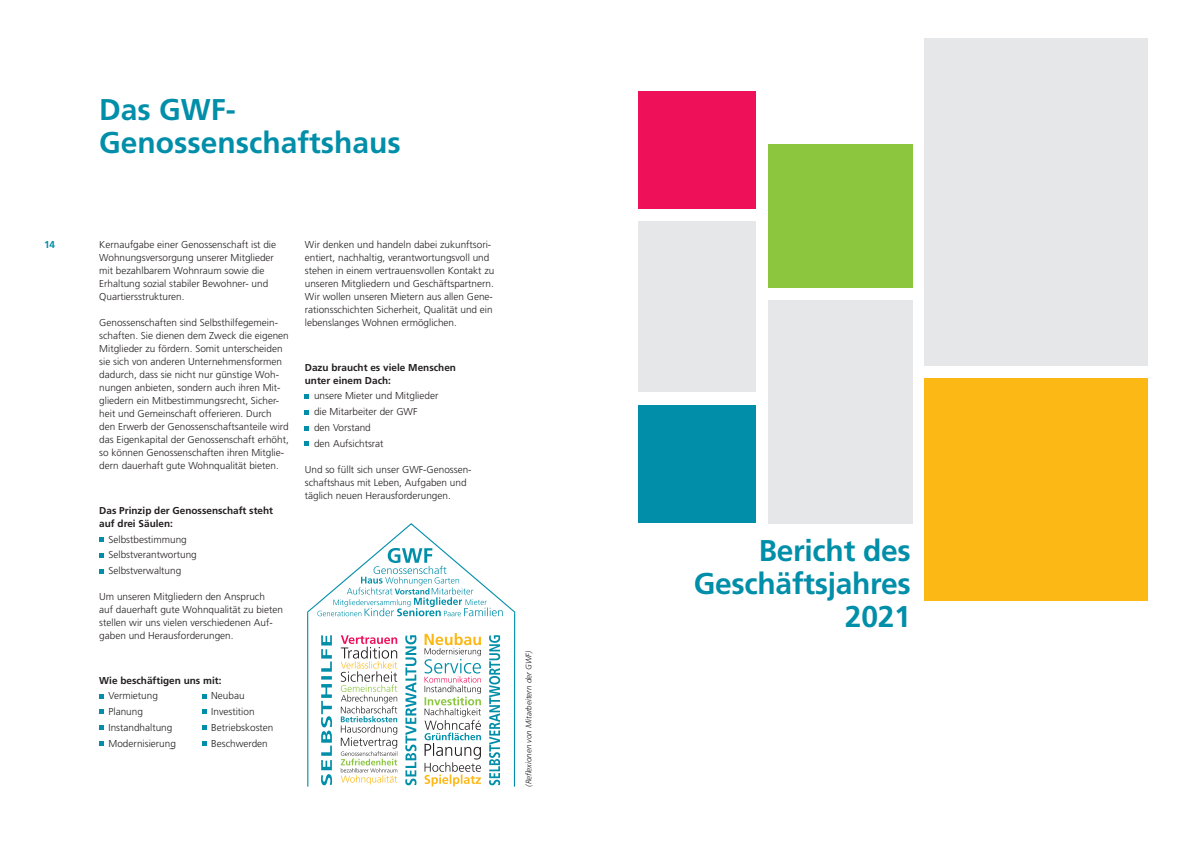
<style>
.page{position:relative;width:1191px;height:842px;background:#fff}
.page>*{position:absolute;margin:0;border:0;box-sizing:border-box;transform-origin:0 0}
.t1{font:700 30px/33px "Frutiger LT Pro";letter-spacing:-.01em;color:#018ea9;text-align:right}
.t2{font:300 10px/13px "Frutiger LT Pro";color:#231f20}
.t3{font:700 10px/13px "Frutiger LT Pro";color:#231f20}
.t4{font:700 10px "Frutiger LT Pro";color:#018ea9}
.t5{font:italic 300 8px "Frutiger LT Pro";color:#231f20}
</style>
<div class="page">
<svg style="left:99px;top:537px;width:4px;height:4px"></svg>
<svg style="left:99px;top:553px;width:4px;height:4px"></svg>
<svg style="left:99px;top:569px;width:4px;height:4px"></svg>
<svg style="left:307px;top:526px;width:209px;height:261px"></svg>
<svg style="left:99px;top:694px;width:4px;height:4px"></svg>
<svg style="left:99px;top:710px;width:4px;height:4px"></svg>
<svg style="left:99px;top:726px;width:4px;height:4px"></svg>
<svg style="left:99px;top:741px;width:4px;height:5px"></svg>
<svg style="left:202px;top:694px;width:4px;height:4px"></svg>
<svg style="left:202px;top:710px;width:4px;height:4px"></svg>
<svg style="left:202px;top:726px;width:4px;height:4px"></svg>
<svg style="left:202px;top:741px;width:4px;height:5px"></svg>
<div style="left:638px;top:222px;width:118px;height:170px;background:#e6e7e9"></div>
<div style="left:638px;top:405px;width:118px;height:117px;background:#018ea9"></div>
<div style="left:769px;top:144px;width:144px;height:144px;background:#8bc63e"></div>
<div style="left:769px;top:300px;width:144px;height:224px;background:#e6e7e9"></div>
<div style="left:924px;top:38px;width:224px;height:327px;background:#e6e7e9"></div>
<div style="left:924px;top:379px;width:224px;height:222px;background:#fcb814"></div>
<div style="left:638px;top:91px;width:118px;height:117px;background:#ee1059"></div>
<p class="t4" style="left:44px;top:239px;width:13px">14</p>
<h1 class="t1" style="left:99px;top:93px;width:303px;text-align:left">Das GWF-<br>Genossenschaftshaus</h1>
<p class="t2" style="left:99px;top:238px;width:178px">Kernaufgabe einer Genossenschaft ist die Wohnungsversorgung unserer Mitglieder mit bezahlbarem Wohnraum sowie die Erhaltung sozial stabiler Bewohner- und Quartiersstrukturen.</p>
<p class="t2" style="left:99px;top:316px;width:191px">Genossenschaften sind Selbsthilfegemein&shy;schaften. Sie dienen dem Zweck die eigenen Mitglieder zu fördern. Somit unterscheiden sie sich von anderen Unternehmensformen dadurch, dass sie nicht nur günstige Woh&shy;nungen anbieten, sondern auch ihren Mit&shy;gliedern ein Mitbestimmungsrecht, Sicher&shy;heit und Gemeinschaft offerieren. Durch den Erwerb der Genossenschaftsanteile wird das Eigenkapital der Genossenschaft erhöht, so können Genossenschaften ihren Mitglie&shy;dern dauerhaft gute Wohnqualität bieten.</p>
<p class="t3" style="left:99px;top:504px;width:175px">Das Prinzip der Genossenschaft steht auf drei Säulen:</p>
<p class="t2" style="left:108px;top:531px;width:90px;line-height:15.8px">Selbstbestimmung<br>Selbstverantwortung<br>Selbstverwaltung</p>
<p class="t2" style="left:99px;top:590px;width:185px">Um unseren Mitgliedern den Anspruch<br>auf dauerhaft gute Wohnqualität zu bieten stellen wir uns vielen verschiedenen Auf&shy;gaben und Herausforderungen.</p>
<p class="t3" style="left:99px;top:674px;width:124px">Wie beschäftigen uns mit:</p>
<p class="t2" style="left:99px;top:690px;width:59px">– Vermietung</p>
<p class="t2" style="left:99px;top:706px;width:44px">– Planung</p>
<p class="t2" style="left:99px;top:721px;width:73px">– Instandhaltung</p>
<p class="t2" style="left:99px;top:737px;width:77px">– Modernisierung</p>
<p class="t2" style="left:108px;top:688px;width:69px;line-height:15.8px">Vermietung<br>Planung<br>Instandhaltung<br>Modernisierung</p>
<p class="t2" style="left:211px;top:688px;width:64px;line-height:15.8px">Neubau<br>Investition<br>Betriebskosten<br>Beschwerden</p>
<p class="t2" style="left:305px;top:238px;width:191px">Wir denken und handeln dabei zukunftsori&shy;entiert, nachhaltig, verantwortungsvoll und stehen in einem vertrauensvollen Kontakt zu unseren Mitgliedern und Geschäftspartnern.<br>Wir wollen unseren Mietern aus allen Gene&shy;rationsschichten Sicherheit, Qualität und ein lebenslanges Wohnen ermöglichen.</p>
<p class="t3" style="left:305px;top:361px;width:153px">Dazu braucht es viele Menschen unter einem Dach:</p>
<p class="t2" style="left:314px;top:388px;width:126px;line-height:15.8px">unsere Mieter und Mitglieder die Mitarbeiter der GWF<br>den Vorstand<br>den Aufsichtsrat</p>
<p class="t2" style="left:305px;top:463px;width:168px">Und so füllt sich unser GWF-Genossen&shy;schaftshaus mit Leben, Aufgaben und täglich neuen Herausforderungen.</p>
<p class="t5" style="left:524px;top:787px;width:138px;rotate:-90deg">(Reflexionen von Mitarbeitern der GWF)</p>
<h1 class="t1" style="left:694px;top:534px;width:218px">Bericht des<br>Geschäftsjahres<br>2021</h1>
</div>
